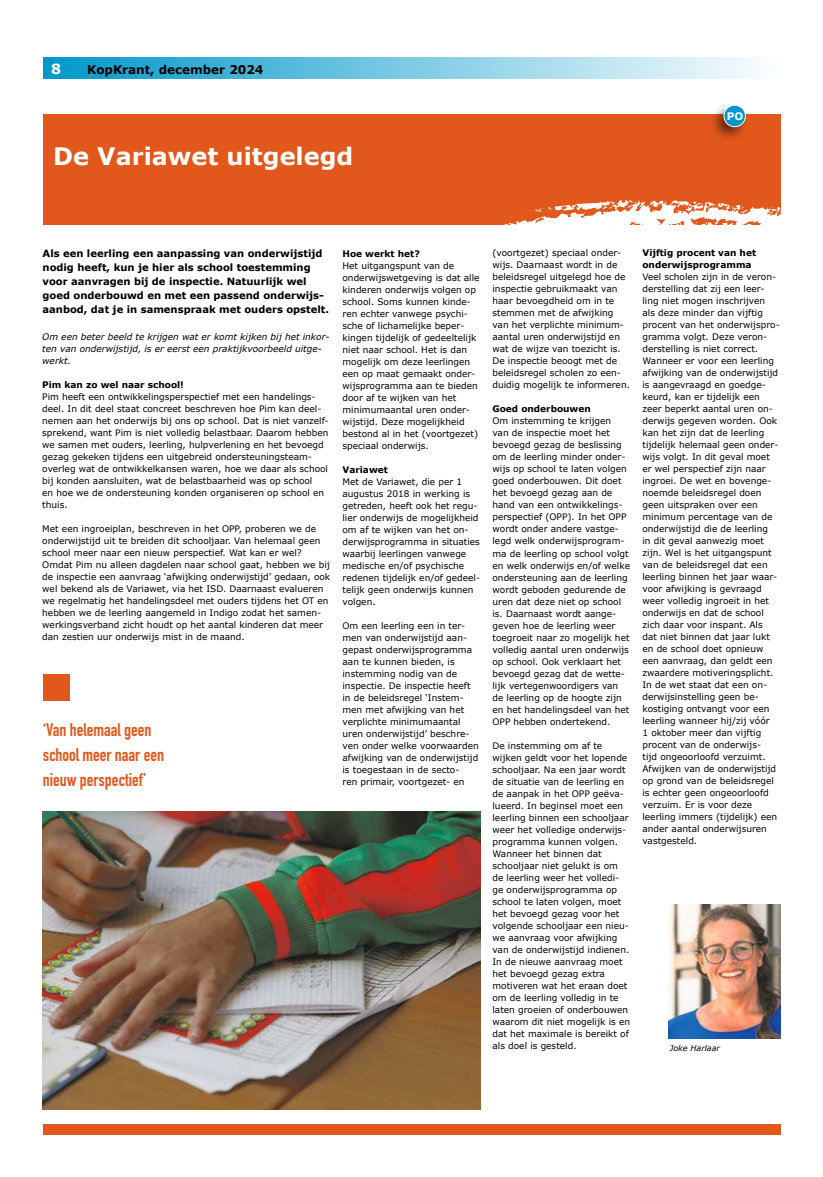
<style>
.page{position:relative;width:823px;height:1177px;background:#fff}
.page>*{position:absolute;margin:0;border:0;box-sizing:border-box;transform-origin:0 0}
.t1{font:700 24px "Verdana";color:#fff}
.t2{font:700 18px/25px "DIN Condensed";color:#e2581c}
.t3{font:700 14px "Verdana";color:#fff}
.t4{font:700 12px "Verdana";color:#000}
.t5{font:700 10.4px "Verdana";color:#fff}
.t6{font:700 10px/14px "Verdana";color:#000}
.t7{font:9px/12px "Verdana";color:#000}
.t8{font:italic 9px/12px "Verdana";color:#000}
.t9{font:700 9px/12px "Verdana";color:#000}
.t10{font:italic 8px "Verdana";color:#000}
</style>
<div class="page">
<div style="left:43px;top:57px;width:737px;height:22px;background:linear-gradient(to right,#0097ca,#fdfefe)"></div>
<div style="left:43px;top:114px;width:737px;height:110px;background:#e2581c"></div>
<div style="left:43px;top:1123px;width:737px;height:11px;background:#e2581c"></div>
<svg style="left:496px;top:198px;width:285px;height:27px"></svg>
<div style="left:43px;top:673px;width:27px;height:27px;background:#e2581c"></div>
<img style="left:43px;top:811px;width:437px;height:298px">
<div style="left:708px;top:102px;width:40px;height:40px;background:#000;opacity:.55"></div>
<div style="left:723px;top:105px;width:22px;height:22px;background:#0098cb;border-radius:50%"></div>
<div style="left:723px;top:105px;width:22px;height:22px;border:1px solid #fff;border-radius:50%"></div>
<img style="left:668px;top:904px;width:112px;height:134px">
<h3 class="t3" style="left:51px;top:60px;width:11px">8</h3>
<h3 class="t4" style="left:87px;top:62px;width:178px">KopKrant, december 2024</h3>
<h1 class="t1" style="left:53px;top:140px;width:301px">De Variawet uitgelegd</h1>
<p class="t5" style="left:726px;top:109px;width:18px">PO</p>
<p class="t6" style="left:43px;top:246px;width:288px">Als een leerling een aanpassing van onderwijstijd nodig heeft, kun je hier als school toestemming voor aanvragen bij de inspectie. Natuurlijk wel goed onderbouwd en met een passend onderwijs&shy;aanbod, dat je in samenspraak met ouders opstelt.</p>
<p class="t9" style="left:342px;top:248px;width:79px">Hoe werkt het?</p>
<p class="t7" style="left:342px;top:260px;width:138px">Het uitgangspunt van de onderwijswetgeving is dat alle kinderen onderwijs volgen op school. Soms kunnen kinde&shy;ren echter vanwege psychi&shy;sche of lichamelijke beper&shy;kingen tijdelijk of gedeeltelijk niet naar school. Het is dan mogelijk om deze leerlingen een op maat gemaakt onder&shy;wijsprogramma aan te bieden door af te wijken van het minimumaantal uren onder&shy;wijstijd. Deze mogelijkheid bestond al in het (voortgezet) speciaal onderwijs.</p>
<p class="t9" style="left:342px;top:464px;width:47px">Variawet</p>
<p class="t7" style="left:342px;top:476px;width:139px">Met de Variawet, die per 1 augustus 2018 in werking is getreden, heeft ook het regu&shy;lier onderwijs de mogelijkheid om af te wijken van het on&shy;derwijsprogramma in situaties waarbij leerlingen vanwege medische en/of psychische redenen tijdelijk en/of gedeel&shy;telijk geen onderwijs kunnen volgen.</p>
<p class="t7" style="left:342px;top:620px;width:138px">Om een leerling een in ter&shy;men van onderwijstijd aan&shy;gepast onderwijsprogramma aan te kunnen bieden, is instemming nodig van de inspectie. De inspectie heeft in de beleidsregel ‘Instem&shy;men met afwijking van het verplichte minimumaantal uren onderwijstijd’ beschre&shy;ven onder welke voorwaarden afwijking van de onderwijstijd is toegestaan in de secto-<br>ren primair, voortgezet- en</p>
<p class="t8" style="left:42px;top:331px;width:288px">Om een beter beeld te krijgen wat er komt kijken bij het inkor&shy;ten van onderwijstijd, is er eerst een praktijkvoorbeeld uitge&shy;werkt.</p>
<p class="t9" style="left:42px;top:379px;width:143px">Pim kan zo wel naar school!</p>
<p class="t7" style="left:42px;top:391px;width:288px">Pim heeft een ontwikkelingsperspectief met een handelings&shy;deel. In dit deel staat concreet beschreven hoe Pim kan deel&shy;nemen aan het onderwijs bij ons op school. Dat is niet vanzelf&shy;sprekend, want Pim is niet volledig belastbaar. Daarom hebben we samen met ouders, leerling, hulpverlening en het bevoegd gezag gekeken tijdens een uitgebreid ondersteuningsteam&shy;overleg wat de ontwikkelkansen waren, hoe we daar als school bij konden aansluiten, wat de belastbaarheid was op school<br>en hoe we de ondersteuning konden organiseren op school en thuis.</p>
<p class="t7" style="left:42px;top:523px;width:289px">Met een ingroeiplan, beschreven in het OPP, proberen we de onderwijstijd uit te breiden dit schooljaar. Van helemaal geen school meer naar een nieuw perspectief. Wat kan er wel?<br>Omdat Pim nu alleen dagdelen naar school gaat, hebben we bij de inspectie een aanvraag ‘afwijking onderwijstijd’ gedaan, ook wel bekend als de Variawet, via het ISD. Daarnaast evalueren we regelmatig het handelingsdeel met ouders tijdens het OT en hebben we de leerling aangemeld in Indigo zodat het samen&shy;werkingsverband zicht houdt op het aantal kinderen dat meer dan zestien uur onderwijs mist in de maand.</p>
<h2 class="t2" style="left:43px;top:717px;width:123px">‘Van helemaal geen school meer naar een nieuw perspectief’</h2>
<p class="t7" style="left:492px;top:247px;width:139px">(voortgezet) speciaal onder&shy;wijs. Daarnaast wordt in de beleidsregel uitgelegd hoe de inspectie gebruikmaakt van haar bevoegdheid om in te stemmen met de afwijking van het verplichte minimum&shy;aantal uren onderwijstijd en wat de wijze van toezicht is.<br>De inspectie beoogt met de beleidsregel scholen zo een&shy;duidig mogelijk te informeren.</p>
<p class="t9" style="left:492px;top:403px;width:100px">Goed onderbouwen</p>
<p class="t7" style="left:492px;top:415px;width:139px">Om instemming te krijgen<br>van de inspectie moet het bevoegd gezag de beslissing om de leerling minder onder&shy;wijs op school te laten volgen goed onderbouwen. Dit doet het bevoegd gezag aan de hand van een ontwikkelings&shy;perspectief (OPP). In het OPP wordt onder andere vastge&shy;legd welk onderwijsprogram&shy;ma de leerling op school volgt en welk onderwijs en/of welke ondersteuning aan de leerling wordt geboden gedurende de uren dat deze niet op school is. Daarnaast wordt aange&shy;geven hoe de leerling weer toegroeit naar zo mogelijk het volledig aantal uren onderwijs op school. Ook verklaart het bevoegd gezag dat de wette&shy;lijk vertegenwoordigers van de leerling op de hoogte zijn en het handelingsdeel van het<br>OPP hebben ondertekend.</p>
<p class="t7" style="left:492px;top:739px;width:139px">De instemming om af te wijken geldt voor het lopende schooljaar. Na een jaar wordt de situatie van de leerling en de aanpak in het OPP geëva&shy;lueerd. In beginsel moet een leerling binnen een schooljaar weer het volledige onderwijs&shy;programma kunnen volgen.<br>Wanneer het binnen dat schooljaar niet gelukt is om de leerling weer het volledi&shy;ge onderwijsprogramma op school te laten volgen, moet het bevoegd gezag voor het volgende schooljaar een nieu&shy;we aanvraag voor afwijking van de onderwijstijd indienen.<br>In de nieuwe aanvraag moet het bevoegd gezag extra motiveren wat het eraan doet om de leerling volledig in te laten groeien of onderbouwen waarom dit niet mogelijk is en dat het maximale is bereikt of als doel is gesteld.</p>
<p class="t9" style="left:642px;top:246px;width:115px">Vijftig procent van het onderwijsprogramma</p>
<p class="t7" style="left:642px;top:270px;width:139px">Veel scholen zijn in de veron&shy;derstelling dat zij een leer&shy;ling niet mogen inschrijven als deze minder dan vijftig procent van het onderwijspro&shy;gramma volgt. Deze veron&shy;derstelling is niet correct.<br>Wanneer er voor een leerling afwijking van de onderwijstijd is aangevraagd en goedge&shy;keurd, kan er tijdelijk een zeer beperkt aantal uren on&shy;derwijs gegeven worden. Ook kan het zijn dat de leerling tijdelijk helemaal geen onder&shy;wijs volgt. In dit geval moet er wel perspectief zijn naar ingroei. De wet en bovenge&shy;noemde beleidsregel doen geen uitspraken over een minimum percentage van de onderwijstijd die de leerling<br>in dit geval aanwezig moet zijn. Wel is het uitgangspunt van de beleidsregel dat een leerling binnen het jaar waar&shy;voor afwijking is gevraagd weer volledig ingroeit in het onderwijs en dat de school zich daar voor inspant. Als<br>dat niet binnen dat jaar lukt en de school doet opnieuw een aanvraag, dan geldt een zwaardere motiveringsplicht.<br>In de wet staat dat een on&shy;derwijsinstelling geen be&shy;kostiging ontvangt voor een leerling wanneer hij/zij vóór<br>1 oktober meer dan vijftig procent van de onderwijs-<br>tijd ongeoorloofd verzuimt.<br>Afwijken van de onderwijstijd op grond van de beleidsregel is echter geen ongeoorloofd verzuim. Er is voor deze leerling immers (tijdelijk) een ander aantal onderwijsuren vastgesteld.</p>
<p class="t10" style="left:669px;top:1042px;width:52px">Joke Harlaar</p>
</div>
